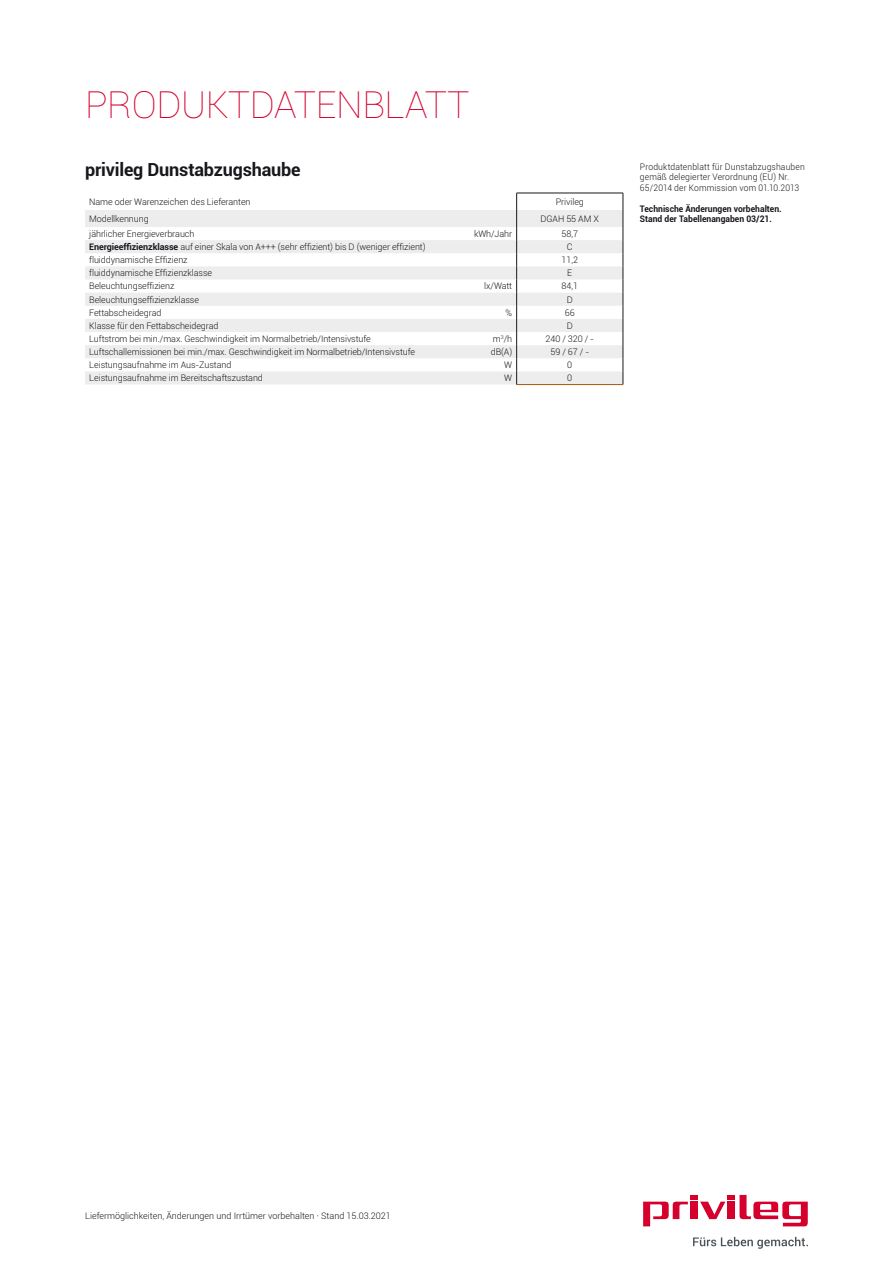
<style>
.page{position:relative;width:893px;height:1263px;background:#fff}
.page>*{position:absolute;margin:0;border:0;box-sizing:border-box;transform-origin:0 0}
.t1{font:100 37.5px "Roboto";letter-spacing:-.01em;color:#d6002d}
.t2{font:700 18px "Roboto";letter-spacing:-.01em;color:#1a171c}
.t3{font:300 9px "Roboto";letter-spacing:-.01em;color:#1a171c}
.t4{font:300 9px/10.5px "Roboto";letter-spacing:.015em;color:#1a171c;scale:.95 1}
.t5{font:700 9px/10.5px "Roboto";color:#1a171c;scale:.95 1}
.s1{font-weight:700}
</style>
<div class="page">
<svg style="left:643px;top:1195px;width:165px;height:31px"></svg>
<div style="left:728px;top:1201px;width:7px;height:18px;background:#d6002d"></div>
<div style="left:691px;top:1201px;width:7px;height:18px;background:#d6002d"></div>
<svg style="left:693px;top:1237px;width:115px;height:12px"></svg>
<svg style="left:85px;top:210px;width:538px;height:175px;fill:#ededee"></svg>
<hr style="left:516px;top:384px;width:107px;height:1px;background:#ad570c">
<svg style="left:516px;top:194px;width:1px;height:190px"></svg>
<hr style="left:516px;top:193px;width:107px;height:1px;background:#1a171c">
<svg style="left:623px;top:193px;width:1px;height:191px"></svg>
<h1 class="t1" style="left:85px;top:83px;width:386px">PRODUKTDATENBLATT</h1>
<h2 class="t2" style="left:85px;top:163px;width:217px">privileg Dunstabzugshaube</h2>
<p class="t3" style="left:89px;top:198px;width:163px">Name oder Warenzeichen des Lieferanten</p>
<p class="t3" style="left:556px;top:198px;width:30px">Privileg</p>
<p class="t3" style="left:89px;top:215px;width:61px">Modellkennung</p>
<p class="t3" style="left:541px;top:215px;width:60px">DGAH 55 AM X</p>
<p class="t3" style="left:89px;top:228px;width:107px">jährlicher Energieverbrauch</p>
<p class="t3" style="left:474px;top:228px;width:40px">kWh/Jahr</p>
<p class="t3" style="left:562px;top:230px;width:18px">58,7</p>
<p class="t3" style="left:89px;top:241px;width:338px"><span class="s1">Energieeffizienzklasse</span> auf einer Skala von A+++ (sehr effizient) bis D (weniger effizient)</p>
<p class="t3" style="left:567px;top:243px;width:7px">C</p>
<p class="t3" style="left:89px;top:254px;width:100px">fluiddynamische Effizienz</p>
<p class="t3" style="left:562px;top:256px;width:18px">11,2</p>
<p class="t3" style="left:89px;top:267px;width:124px">fluiddynamische Effizienzklasse</p>
<p class="t3" style="left:567px;top:269px;width:6px">E</p>
<p class="t3" style="left:89px;top:280px;width:87px">Beleuchtungseffizienz</p>
<p class="t3" style="left:484px;top:280px;width:29px">lx/Watt</p>
<p class="t3" style="left:562px;top:283px;width:18px">84,1</p>
<p class="t3" style="left:89px;top:293px;width:111px">Beleuchtungseffizienzklasse</p>
<p class="t3" style="left:567px;top:296px;width:8px">D</p>
<p class="t3" style="left:89px;top:306px;width:74px">Fettabscheidegrad</p>
<p class="t3" style="left:506px;top:306px;width:8px">%</p>
<p class="t3" style="left:565px;top:309px;width:11px">66</p>
<p class="t3" style="left:89px;top:322px;width:131px">Klasse für den Fettabscheidegrad</p>
<p class="t3" style="left:567px;top:322px;width:8px">D</p>
<p class="t3" style="left:89px;top:333px;width:283px">Luftstrom bei min./max. Geschwindigkeit im Normalbetrieb/Intensivstufe</p>
<p class="t3" style="left:493px;top:333px;width:21px">m<sup>3</sup>/h</p>
<p class="t3" style="left:546px;top:333px;width:50px">240 / 320 / -</p>
<p class="t3" style="left:89px;top:346px;width:327px">Luftschallemissionen bei min./max. Geschwindigkeit im Normalbetrieb/Intensivstufe</p>
<p class="t3" style="left:491px;top:346px;width:23px">dB(A)</p>
<p class="t3" style="left:550px;top:346px;width:40px">59 / 67 / -</p>
<p class="t3" style="left:89px;top:359px;width:144px">Leistungsaufnahme im Aus-Zustand</p>
<p class="t3" style="left:504px;top:359px;width:9px">W</p>
<p class="t3" style="left:567px;top:361px;width:6px">0</p>
<p class="t3" style="left:89px;top:372px;width:175px">Leistungsaufnahme im Bereitschaftszustand</p>
<p class="t3" style="left:504px;top:372px;width:9px">W</p>
<p class="t3" style="left:567px;top:374px;width:6px">0</p>
<p class="t4" style="left:640px;top:162px;width:175px">Produktdatenblatt für Dunstabzugshauben gemäß delegierter Verordnung (EU) Nr.<br>65/2014 der Kommission vom 01.10.2013</p>
<p class="t5" style="left:640px;top:204px;width:151px">Technische Änderungen vorbehalten.<br>Stand der Tabellenangaben 03/21.</p>
<p class="t3" style="left:85px;top:1210px;width:307px">Liefermöglichkeiten, Änderungen und Irrtümer vorbehalten · Stand 15.03.2021</p>
</div>
